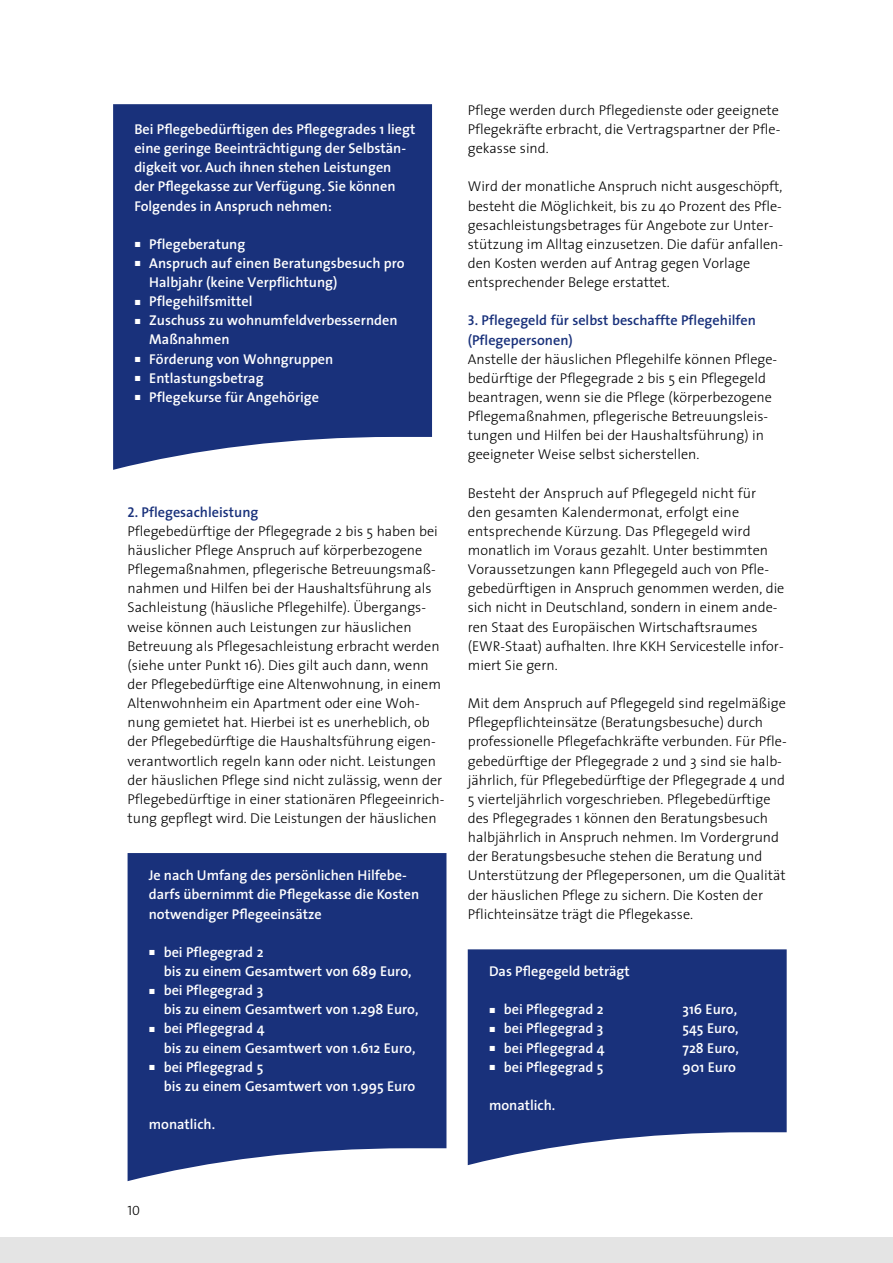
<style>
.page{position:relative;width:893px;height:1263px;background:#fff}
.page>*{position:absolute;margin:0;border:0;box-sizing:border-box;transform-origin:0 0}
.t1{font:300 14.25px/19.2px "The Sans";color:#000}
.t2{font:600 14.25px/19.2px "The Sans";color:#fff}
.t3{font:600 14.25px/19.2px "The Sans";color:#19317b}
.t4{font:13.5px "The Sans Light Caps";color:#000}
.s1{font-family:"The Sans Light Expert";font-weight:400;font-size:7.5px}
.s2{font-family:"The Sans Semi Bold Caps";font-weight:400;color:#19317b}
.s3{font-weight:600;color:#19317b}
.s4{font-family:"The Sans Semi Bold Caps";font-weight:400}
</style>
<div class="page">
<div style="left:0;top:1237px;width:893px;height:26px;background:#e4e4e4"></div>
<svg style="left:128px;top:853px;width:318px;height:328px;background:#293f84"></svg>
<svg style="left:468px;top:949px;width:319px;height:216px;background:#324789"></svg>
<svg style="left:113px;top:104px;width:319px;height:366px;background:#293f84"></svg>
<p class="t2" style="left:134px;top:119px;width:283px">Bei Pflegebedürftigen des Pflegegrades 1 liegt eine geringe Beeinträchtigung der Selbstän&shy;digkeit vor. Auch ihnen stehen Leistungen<br>der Pflegekasse zur Verfügung. Sie können Folgendes in Anspruch nehmen:</p>
<p class="t2" style="left:134px;top:234px;width:112px"><span class="s1">ó</span> Pflegeberatung</p>
<p class="t2" style="left:134px;top:253px;width:272px"><span class="s1">ó</span> Anspruch auf einen Beratungsbesuch pro</p>
<p class="t2" style="left:149px;top:272px;width:190px">Halbjahr (keine Verpflichtung)</p>
<p class="t2" style="left:134px;top:291px;width:120px"><span class="s1">ó</span> Pflegehilfsmittel</p>
<p class="t2" style="left:134px;top:310px;width:265px"><span class="s1">ó</span> Zuschuss zu wohnumfeldverbessernden</p>
<p class="t2" style="left:149px;top:330px;width:82px">Maßnahmen</p>
<p class="t2" style="left:134px;top:349px;width:201px"><span class="s1">ó</span> Förderung von Wohngruppen</p>
<p class="t2" style="left:134px;top:368px;width:131px"><span class="s1">ó</span> Entlastungsbetrag</p>
<p class="t2" style="left:134px;top:387px;width:186px"><span class="s1">ó</span> Pflegekurse für Angehörige</p>
<p class="t1" style="left:128px;top:502px;width:318px"><span class="s2">2</span><span class="s3">. Pflegesachleistung<br></span>Pflegebedürftige der Pflegegrade 2 bis 5 haben bei häuslicher Pflege Anspruch auf körperbezogene Pflegemaßnahmen, pflegerische Betreuungsmaß&shy;nahmen und Hilfen bei der Haushaltsführung als Sachleistung (häusliche Pflegehilfe). Übergangs&shy;weise können auch Leistungen zur häuslichen Betreuung als Pflegesachleistung erbracht werden (siehe unter Punkt 16). Dies gilt auch dann, wenn der Pflegebedürftige eine Altenwohnung, in einem Altenwohnheim ein Apartment oder eine Woh&shy;nung gemietet hat. Hierbei ist es unerheblich, ob der Pflegebedürftige die Haushaltsführung eigen&shy;verantwortlich regeln kann oder nicht. Leistungen der häuslichen Pflege sind nicht zulässig, wenn der Pflegebedürftige in einer stationären Pflegeeinrich&shy;tung gepflegt wird. Die Leistungen der häuslichen</p>
<p class="t2" style="left:149px;top:865px;width:272px">Je nach Umfang des persönlichen Hilfebe&shy;darfs übernimmt die Pflegekasse die Kosten notwendiger Pflegeeinsätze</p>
<p class="t2" style="left:149px;top:942px;width:116px"><span class="s1">ó</span> bei Pflegegrad 2</p>
<p class="t2" style="left:164px;top:961px;width:249px">bis zu einem Gesamtwert von 689 Euro,</p>
<p class="t2" style="left:149px;top:980px;width:116px"><span class="s1">ó</span> bei Pflegegrad 3</p>
<p class="t2" style="left:164px;top:999px;width:256px">bis zu einem Gesamtwert von 1.298 Euro,</p>
<p class="t2" style="left:149px;top:1018px;width:117px"><span class="s1">ó</span> bei Pflegegrad 4</p>
<p class="t2" style="left:164px;top:1038px;width:253px">bis zu einem Gesamtwert von 1.612 Euro,</p>
<p class="t2" style="left:149px;top:1057px;width:116px"><span class="s1">ó</span> bei Pflegegrad 5</p>
<p class="t2" style="left:164px;top:1076px;width:253px">bis zu einem Gesamtwert von 1.995 Euro</p>
<p class="t2" style="left:149px;top:1114px;width:68px">monatlich.</p>
<p class="t1" style="left:468px;top:100px;width:314px;text-align:justify">Pflege werden durch Pflegedienste oder geeignete Pflegekräfte erbracht, die Vertragspartner der Pfle&shy;gekasse sind.</p>
<p class="t1" style="left:468px;top:177px;width:317px">Wird der monatliche Anspruch nicht ausgeschöpft, besteht die Möglichkeit, bis zu 40 Prozent des Pfle&shy;gesachleistungsbetrages für Angebote zur Unter&shy;stützung im Alltag einzusetzen. Die dafür anfallen&shy;den Kosten werden auf Antrag gegen Vorlage entsprechender Belege erstattet.</p>
<p class="t3" style="left:468px;top:311px;width:290px"><span class="s4">3</span>. Pflegegeld für selbst beschaffte Pflegehilfen (Pflegepersonen)</p>
<p class="t1" style="left:468px;top:349px;width:311px">Anstelle der häuslichen Pflegehilfe können Pflege&shy;bedürftige der Pflegegrade 2 bis 5 ein Pflegegeld beantragen, wenn sie die Pflege (körperbezogene Pflegemaßnahmen, pflegerische Betreuungsleis&shy;tungen und Hilfen bei der Haushaltsführung) in geeigneter Weise selbst sicherstellen.</p>
<p class="t1" style="left:468px;top:483px;width:318px">Besteht der Anspruch auf Pflegegeld nicht für<br>den gesamten Kalendermonat, erfolgt eine entsprechende Kürzung. Das Pflegegeld wird monatlich im Voraus gezahlt. Unter bestimmten Voraussetzungen kann Pflegegeld auch von Pfle&shy;gebedürftigen in Anspruch genommen werden, die sich nicht in Deutschland, sondern in einem ande&shy;ren Staat des Europäischen Wirtschaftsraumes (EWR-Staat) aufhalten. Ihre KKH Servicestelle infor&shy;miert Sie gern.</p>
<p class="t1" style="left:468px;top:693px;width:320px">Mit dem Anspruch auf Pflegegeld sind regelmäßige Pflegepflichteinsätze (Beratungsbesuche) durch professionelle Pflegefachkräfte verbunden. Für Pfle&shy;gebedürftige der Pflegegrade 2 und 3 sind sie halb&shy;jährlich, für Pflegebedürftige der Pflegegrade 4 und 5 vierteljährlich vorgeschrieben. Pflegebedürftige des Pflegegrades 1 können den Beratungsbesuch halbjährlich in Anspruch nehmen. Im Vordergrund der Beratungsbesuche stehen die Beratung und Unterstützung der Pflegepersonen, um die Qualität der häuslichen Pflege zu sichern. Die Kosten der Pflichteinsätze trägt die Pflegekasse.</p>
<p class="t2" style="left:489px;top:961px;width:142px">Das Pflegegeld beträgt</p>
<p class="t2" style="left:489px;top:999px;width:116px"><span class="s1">ó</span> bei Pflegegrad 2</p>
<p class="t2" style="left:682px;top:999px;width:56px">316 Euro,</p>
<p class="t2" style="left:489px;top:1018px;width:116px"><span class="s1">ó</span> bei Pflegegrad 3</p>
<p class="t2" style="left:682px;top:1018px;width:58px">545 Euro,</p>
<p class="t2" style="left:489px;top:1038px;width:117px"><span class="s1">ó</span> bei Pflegegrad 4</p>
<p class="t2" style="left:682px;top:1038px;width:58px">728 Euro,</p>
<p class="t2" style="left:489px;top:1057px;width:116px"><span class="s1">ó</span> bei Pflegegrad 5</p>
<p class="t2" style="left:682px;top:1057px;width:55px">901 Euro</p>
<p class="t2" style="left:489px;top:1095px;width:68px">monatlich.</p>
<p class="t4" style="left:128px;top:1200px;width:14px">10</p>
</div>
